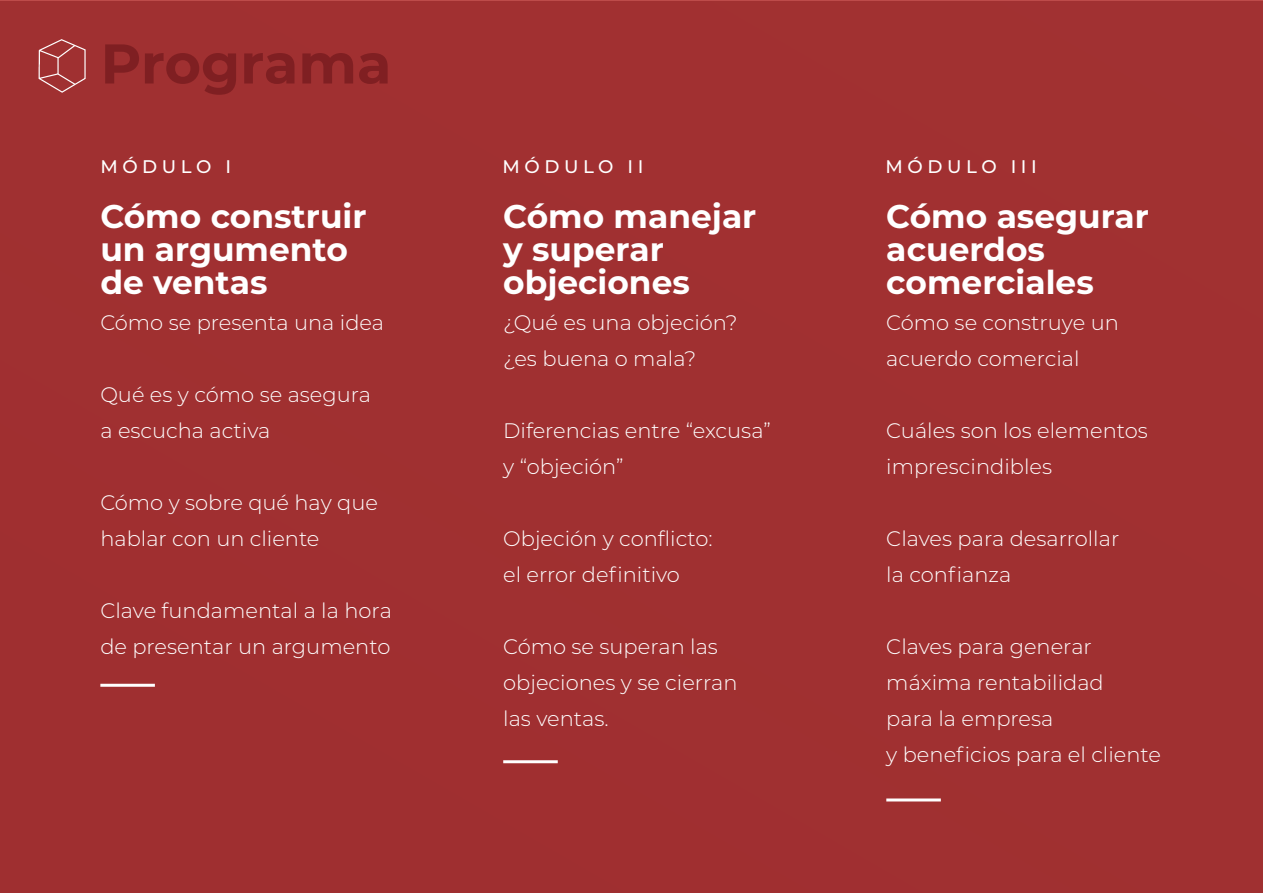
<style>
.page{position:relative;width:1263px;height:893px;background:#a03031}
.page>*{position:absolute;margin:0;border:0;box-sizing:border-box;transform-origin:0 0}
.t1{font:700 55.95px "Montserrat";color:#7b1d20}
.t2{font:700 32.85px/32.8px "Montserrat";color:#fff}
.t3{font:300 21px/36px "Montserrat";color:#fff}
.t4{font:500 18.3px "Montserrat";letter-spacing:.25em;color:#fff}
</style>
<div class="page">
<svg style="left:39px;top:39px;width:47px;height:54px"></svg>
<hr style="left:100px;top:684px;width:55px;height:3px;background:#fff">
<hr style="left:503px;top:760px;width:55px;height:3px;background:#fff">
<hr style="left:886px;top:798px;width:55px;height:3px;background:#fff">
<h1 class="t1" style="left:101px;top:23px;width:292px">Programa</h1>
<p class="t4" style="left:100px;top:154px;width:132px">MÓDULO I</p>
<p class="t4" style="left:503px;top:154px;width:142px">MÓDULO II</p>
<p class="t4" style="left:886px;top:154px;width:153px">MÓDULO III</p>
<h2 class="t2" style="left:100px;top:198px;width:268px">Cómo construir un argumento de ventas</h2>
<p class="t3" style="left:100px;top:304px;width:285px">Cómo se presenta una idea</p>
<p class="t3" style="left:100px;top:376px;width:272px">Qué es y cómo se asegura a escucha activa</p>
<p class="t3" style="left:100px;top:484px;width:279px">Cómo y sobre qué hay que hablar con un cliente</p>
<p class="t3" style="left:100px;top:592px;width:293px">Clave fundamental a la hora de presentar un argumento</p>
<h2 class="t2" style="left:503px;top:198px;width:255px">Cómo manejar y superar objeciones</h2>
<p class="t3" style="left:503px;top:304px;width:236px">¿Qué es una objeción? ¿es buena o mala?</p>
<p class="t3" style="left:503px;top:412px;width:269px">Diferencias entre “excusa” y “objeción”</p>
<p class="t3" style="left:503px;top:520px;width:211px">Objeción y conflicto: el error definitivo</p>
<p class="t3" style="left:503px;top:628px;width:236px">Cómo se superan las objeciones y se cierran las ventas.</p>
<h2 class="t2" style="left:886px;top:198px;width:264px">Cómo asegurar acuerdos comerciales</h2>
<p class="t3" style="left:886px;top:304px;width:234px">Cómo se construye un acuerdo comercial</p>
<p class="t3" style="left:886px;top:412px;width:263px">Cuáles son los elementos imprescindibles</p>
<p class="t3" style="left:886px;top:520px;width:234px">Claves para desarrollar la confianza</p>
<p class="t3" style="left:886px;top:628px;width:276px">Claves para generar máxima rentabilidad<br>para la empresa<br>y beneficios para el cliente</p>
</div>
